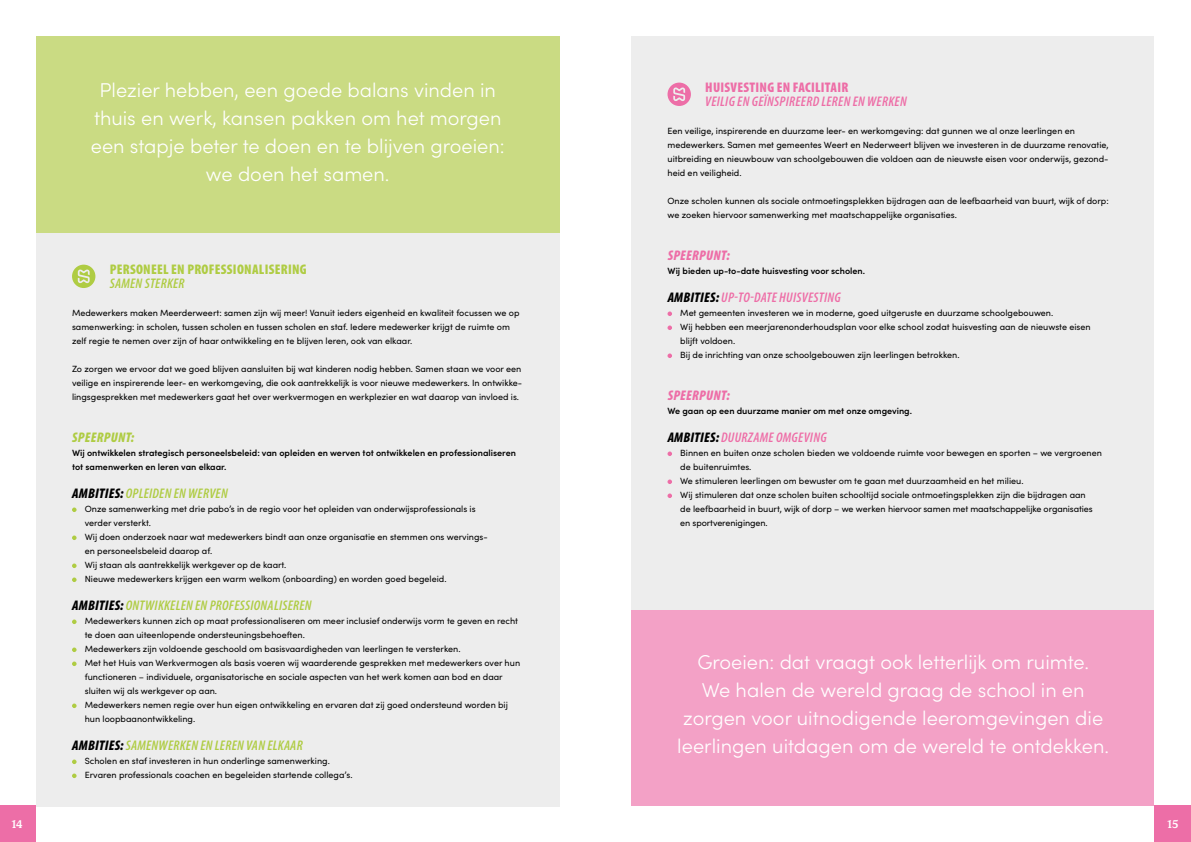
<style>
.page{position:relative;width:1191px;height:842px;background:#fff}
.page>*{position:absolute;margin:0;border:0;box-sizing:border-box;transform-origin:0 0}
.t1{font:300 20px/28px "Sofia Pro";color:#fff;text-align:center}
.t2{font:italic 600 condensed 14px "Myriad Pro";letter-spacing:.02em;color:#afcc43}
.t3{font:italic 600 condensed 14px "Myriad Pro";letter-spacing:.02em;color:#ed6ea7}
.t4{font:900 condensed 14px "Myriad Pro";letter-spacing:.02em;color:#afcc43}
.t5{font:900 condensed 14px "Myriad Pro";letter-spacing:.02em;color:#ed6ea7}
.t6{font:italic 900 condensed 14px "Myriad Pro";letter-spacing:.02em;color:#ed6ea7}
.t7{font:italic 900 condensed 14px "Myriad Pro";letter-spacing:.02em;color:#afcc43}
.t8{font:500 11px "New Spirit";color:#fff}
.t9{font:9px/14px "Sofia Pro";color:#000}
.t10{font:600 9px/14px "Sofia Pro";color:#000}
.s1{font-weight:900;color:#000}
</style>
<div class="page">
<div style="left:36px;top:36px;width:523px;height:770px;background:#ededed"></div>
<div style="left:0;top:806px;width:35px;height:36px;background:#ed6ea7"></div>
<svg style="left:72px;top:265px;width:23px;height:23px"></svg>
<div style="left:36px;top:37px;width:523px;height:196px;background:#cadb83"></div>
<div style="left:631px;top:36px;width:523px;height:770px;background:#ededed"></div>
<div style="left:1155px;top:806px;width:36px;height:36px;background:#ed6ea7"></div>
<svg style="left:667px;top:311px;width:5px;height:5px"></svg>
<svg style="left:667px;top:325px;width:5px;height:5px"></svg>
<svg style="left:667px;top:353px;width:5px;height:5px"></svg>
<svg style="left:667px;top:451px;width:5px;height:5px"></svg>
<svg style="left:667px;top:479px;width:5px;height:5px"></svg>
<svg style="left:667px;top:493px;width:5px;height:5px"></svg>
<svg style="left:667px;top:83px;width:24px;height:23px"></svg>
<div style="left:631px;top:610px;width:523px;height:196px;background:#f3a1c6"></div>
<svg style="left:72px;top:507px;width:5px;height:5px"></svg>
<svg style="left:72px;top:535px;width:5px;height:5px"></svg>
<svg style="left:72px;top:563px;width:5px;height:5px"></svg>
<svg style="left:72px;top:577px;width:5px;height:5px"></svg>
<svg style="left:72px;top:619px;width:5px;height:5px"></svg>
<svg style="left:72px;top:647px;width:5px;height:5px"></svg>
<svg style="left:72px;top:661px;width:5px;height:5px"></svg>
<svg style="left:72px;top:703px;width:5px;height:5px"></svg>
<svg style="left:72px;top:759px;width:5px;height:5px"></svg>
<svg style="left:72px;top:773px;width:5px;height:5px"></svg>
<p class="t8" style="left:12px;top:817px;width:12px">14</p>
<h1 class="t1" style="left:91px;top:75px;width:415px">Plezier hebben, een goede balans vinden in thuis en werk, kansen pakken om het morgen een stapje beter te doen en te blijven groeien: we doen het samen.</h1>
<h2 class="t4" style="left:110px;top:260px;width:198px">PERSONEEL EN PROFESSIONALISERING</h2>
<h2 class="t2" style="left:110px;top:275px;width:76px">SAMEN STERKER</h2>
<p class="t9" style="left:72px;top:305px;width:449px">Medewerkers maken Meerderweert: samen zijn wij meer! Vanuit ieders eigenheid en kwaliteit focussen we op samenwerking: in scholen, tussen scholen en tussen scholen en staf. Iedere medewerker krijgt de ruimte om zelf regie te nemen over zijn of haar ontwikkeling en te blijven leren, ook van elkaar.</p>
<p class="t9" style="left:72px;top:361px;width:452px;text-align:justify">Zo zorgen we ervoor dat we goed blijven aansluiten bij wat kinderen nodig hebben. Samen staan we voor een veilige en inspirerende leer- en werkomgeving, die ook aantrekkelijk is voor nieuwe medewerkers. In ontwikke&shy;lingsgesprekken met medewerkers gaat het over werkvermogen en werkplezier en wat daarop van invloed is.</p>
<h2 class="t7" style="left:72px;top:428px;width:64px">SPEERPUNT:</h2>
<p class="t10" style="left:72px;top:445px;width:445px">Wij ontwikkelen strategisch personeelsbeleid: van opleiden en werven tot ontwikkelen en professionaliseren tot samenwerken en leren van elkaar.</p>
<h2 class="t2" style="left:72px;top:485px;width:157px"><span class="s1">AMBITIES:</span> OPLEIDEN EN WERVEN</h2>
<p class="t9" style="left:85px;top:501px;width:404px">Onze samenwerking met drie pabo’s in de regio voor het opleiden van onderwijsprofessionals is verder versterkt.<br>Wij doen onderzoek naar wat medewerkers bindt aan onze organisatie en stemmen ons wervings&shy;en personeelsbeleid daarop af.<br>Wij staan als aantrekkelijk werkgever op de kaart.<br>Nieuwe medewerkers krijgen een warm welkom (onboarding) en worden goed begeleid.</p>
<h2 class="t2" style="left:72px;top:597px;width:241px"><span class="s1">AMBITIES:</span> ONTWIKKELEN EN PROFESSIONALISEREN</h2>
<p class="t9" style="left:85px;top:613px;width:437px">Medewerkers kunnen zich op maat professionaliseren om meer inclusief onderwijs vorm te geven en recht te doen aan uiteenlopende ondersteuningsbehoeften.<br>Medewerkers zijn voldoende geschoold om basisvaardigheden van leerlingen te versterken.<br>Met het Huis van Werkvermogen als basis voeren wij waarderende gesprekken met medewerkers over hun functioneren – individuele, organisatorische en sociale aspecten van het werk komen aan bod en daar sluiten wij als werkgever op aan.<br>Medewerkers nemen regie over hun eigen ontwikkeling en ervaren dat zij goed ondersteund worden bij hun loopbaanontwikkeling.</p>
<h2 class="t2" style="left:72px;top:737px;width:232px"><span class="s1">AMBITIES:</span> SAMENWERKEN EN LEREN VAN ELKAAR</h2>
<p class="t9" style="left:85px;top:753px;width:269px">Scholen en staf investeren in hun onderlinge samenwerking.<br>Ervaren professionals coachen en begeleiden startende collega’s.</p>
<h2 class="t5" style="left:705px;top:78px;width:145px">HUISVESTING EN FACILITAIR</h2>
<h2 class="t3" style="left:705px;top:93px;width:203px">VEILIG EN GEÏNSPIREERD LEREN EN WERKEN</h2>
<p class="t9" style="left:667px;top:123px;width:443px">Een veilige, inspirerende en duurzame leer- en werkomgeving: dat gunnen we al onze leerlingen en medewerkers. Samen met gemeentes Weert en Nederweert blijven we investeren in de duurzame renovatie, uitbreiding en nieuwbouw van schoolgebouwen die voldoen aan de nieuwste eisen voor onderwijs, gezond&shy;heid en veiligheid.</p>
<p class="t9" style="left:667px;top:193px;width:443px">Onze scholen kunnen als sociale ontmoetingsplekken bijdragen aan de leefbaarheid van buurt, wijk of dorp: we zoeken hiervoor samenwerking met maatschappelijke organisaties.</p>
<h2 class="t6" style="left:667px;top:246px;width:64px">SPEERPUNT:</h2>
<p class="t10" style="left:667px;top:263px;width:199px">Wij bieden up-to-date huisvesting voor scholen.</p>
<h2 class="t3" style="left:667px;top:289px;width:175px"><span class="s1">AMBITIES:</span> UP-TO-DATE HUISVESTING</h2>
<p class="t9" style="left:680px;top:305px;width:412px">Met gemeenten investeren we in moderne, goed uitgeruste en duurzame schoolgebouwen.<br>Wij hebben een meerjarenonderhoudsplan voor elke school zodat huisvesting aan de nieuwste eisen blijft voldoen.<br>Bij de inrichting van onze schoolgebouwen zijn leerlingen betrokken.</p>
<h2 class="t6" style="left:667px;top:386px;width:64px">SPEERPUNT:</h2>
<p class="t10" style="left:667px;top:403px;width:246px">We gaan op een duurzame manier om met onze omgeving.</p>
<h2 class="t3" style="left:667px;top:429px;width:160px"><span class="s1">AMBITIES:</span> DUURZAME OMGEVING</h2>
<p class="t9" style="left:680px;top:445px;width:423px">Binnen en buiten onze scholen bieden we voldoende ruimte voor bewegen en sporten – we vergroenen de buitenruimtes.<br>We stimuleren leerlingen om bewuster om te gaan met duurzaamheid en het milieu.<br>Wij stimuleren dat onze scholen buiten schooltijd sociale ontmoetingsplekken zijn die bijdragen aan<br>de leefbaarheid in buurt, wijk of dorp – we werken hiervoor samen met maatschappelijke organisaties en sportverenigingen.</p>
<h1 class="t1" style="left:677px;top:647px;width:433px">Groeien: dat vraagt ook letterlijk om ruimte.<br>We halen de wereld graag de school in en zorgen voor uitnodigende leeromgevingen die leerlingen uitdagen om de wereld te ontdekken.</h1>
<p class="t8" style="left:1167px;top:817px;width:12px">15</p>
</div>
